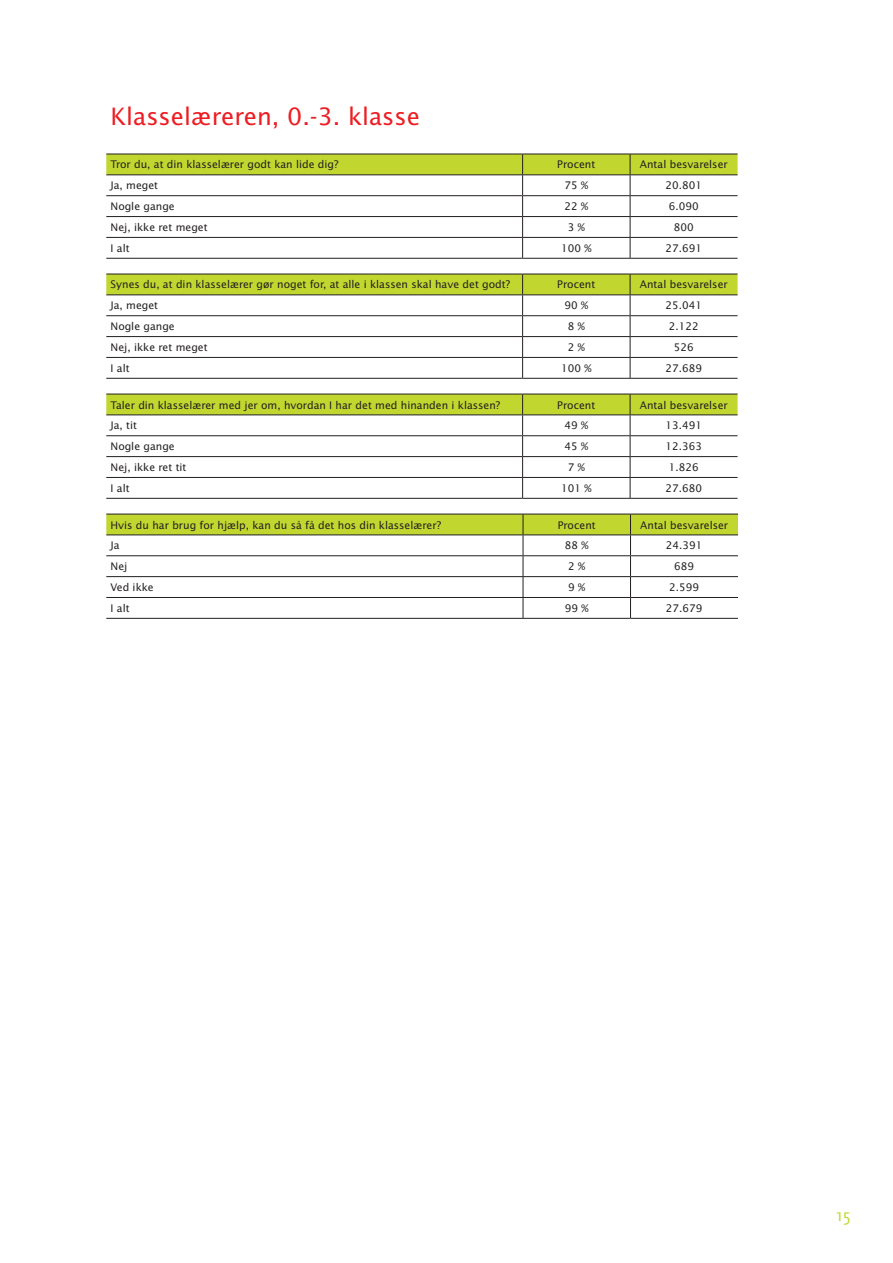
<style>
.page{position:relative;width:893px;height:1263px;background:#fff}
.page>*{position:absolute;margin:0;border:0;box-sizing:border-box;transform-origin:0 0}
.t1{font:24px "Lucida Sans Std";color:#ee1d23}
.t2{font:18px "Scala Sans";color:#c1d72f}
.t3{font:10.5px "Lucida Sans Std";color:#231f20}
</style>
<div class="page">
<svg style="left:106px;top:154px;width:632px;height:104px"></svg>
<hr style="left:106px;top:258px;width:417px;height:1px;background:#231f20">
<hr style="left:523px;top:258px;width:107px;height:1px;background:#231f20">
<hr style="left:630px;top:258px;width:108px;height:1px;background:#231f20">
<svg style="left:106px;top:274px;width:632px;height:104px"></svg>
<hr style="left:106px;top:378px;width:417px;height:1px;background:#231f20">
<hr style="left:523px;top:378px;width:107px;height:1px;background:#231f20">
<hr style="left:630px;top:378px;width:108px;height:1px;background:#231f20">
<svg style="left:106px;top:394px;width:632px;height:104px"></svg>
<hr style="left:106px;top:498px;width:417px;height:1px;background:#231f20">
<hr style="left:523px;top:498px;width:107px;height:1px;background:#231f20">
<hr style="left:630px;top:498px;width:108px;height:1px;background:#231f20">
<svg style="left:106px;top:514px;width:632px;height:104px"></svg>
<hr style="left:106px;top:618px;width:417px;height:1px;background:#231f20">
<hr style="left:523px;top:618px;width:107px;height:1px;background:#231f20">
<hr style="left:630px;top:618px;width:108px;height:1px;background:#231f20">
<h1 class="t1" style="left:111px;top:102px;width:311px">Klasselæreren, 0.-3. klasse</h1>
<p class="t3" style="left:111px;top:159px;width:230px">Tror du, at din klasselærer godt kan lide dig?</p>
<p class="t3" style="left:557px;top:159px;width:40px">Procent</p>
<p class="t3" style="left:640px;top:159px;width:89px">Antal besvarelser</p>
<p class="t3" style="left:111px;top:179px;width:49px">Ja, meget</p>
<p class="t3" style="left:564px;top:179px;width:25px">75 %</p>
<p class="t3" style="left:666px;top:179px;width:38px">20.801</p>
<p class="t3" style="left:111px;top:200px;width:66px">Nogle gange</p>
<p class="t3" style="left:564px;top:200px;width:25px">22 %</p>
<p class="t3" style="left:669px;top:200px;width:31px">6.090</p>
<p class="t3" style="left:111px;top:221px;width:99px">Nej, ikke ret meget</p>
<p class="t3" style="left:568px;top:221px;width:18px">3 %</p>
<p class="t3" style="left:674px;top:221px;width:21px">800</p>
<p class="t3" style="left:111px;top:242px;width:21px">I alt</p>
<p class="t3" style="left:561px;top:242px;width:32px">100 %</p>
<p class="t3" style="left:666px;top:242px;width:38px">27.691</p>
<p class="t3" style="left:111px;top:279px;width:401px">Synes du, at din klasselærer gør noget for, at alle i klassen skal have det godt?</p>
<p class="t3" style="left:557px;top:279px;width:40px">Procent</p>
<p class="t3" style="left:640px;top:279px;width:89px">Antal besvarelser</p>
<p class="t3" style="left:111px;top:299px;width:49px">Ja, meget</p>
<p class="t3" style="left:564px;top:299px;width:25px">90 %</p>
<p class="t3" style="left:666px;top:299px;width:38px">25.041</p>
<p class="t3" style="left:111px;top:320px;width:66px">Nogle gange</p>
<p class="t3" style="left:568px;top:320px;width:18px">8 %</p>
<p class="t3" style="left:669px;top:320px;width:31px">2.122</p>
<p class="t3" style="left:111px;top:341px;width:99px">Nej, ikke ret meget</p>
<p class="t3" style="left:568px;top:341px;width:18px">2 %</p>
<p class="t3" style="left:674px;top:341px;width:21px">526</p>
<p class="t3" style="left:111px;top:362px;width:21px">I alt</p>
<p class="t3" style="left:561px;top:362px;width:32px">100 %</p>
<p class="t3" style="left:666px;top:362px;width:38px">27.689</p>
<p class="t3" style="left:111px;top:399px;width:391px">Taler din klasselærer med jer om, hvordan I har det med hinanden i klassen?</p>
<p class="t3" style="left:557px;top:399px;width:40px">Procent</p>
<p class="t3" style="left:640px;top:399px;width:89px">Antal besvarelser</p>
<p class="t3" style="left:111px;top:419px;width:28px">Ja, tit</p>
<p class="t3" style="left:564px;top:419px;width:25px">49 %</p>
<p class="t3" style="left:666px;top:419px;width:38px">13.491</p>
<p class="t3" style="left:111px;top:440px;width:66px">Nogle gange</p>
<p class="t3" style="left:564px;top:440px;width:25px">45 %</p>
<p class="t3" style="left:666px;top:440px;width:38px">12.363</p>
<p class="t3" style="left:111px;top:461px;width:78px">Nej, ikke ret tit</p>
<p class="t3" style="left:568px;top:461px;width:18px">7 %</p>
<p class="t3" style="left:669px;top:461px;width:31px">1.826</p>
<p class="t3" style="left:111px;top:482px;width:21px">I alt</p>
<p class="t3" style="left:561px;top:482px;width:32px">101 %</p>
<p class="t3" style="left:666px;top:482px;width:38px">27.680</p>
<p class="t3" style="left:111px;top:519px;width:332px">Hvis du har brug for hjælp, kan du så få det hos din klasselærer?</p>
<p class="t3" style="left:558px;top:519px;width:40px">Procent</p>
<p class="t3" style="left:640px;top:519px;width:89px">Antal besvarelser</p>
<p class="t3" style="left:111px;top:539px;width:11px">Ja</p>
<p class="t3" style="left:565px;top:539px;width:25px">88 %</p>
<p class="t3" style="left:666px;top:539px;width:38px">24.391</p>
<p class="t3" style="left:111px;top:560px;width:18px">Nej</p>
<p class="t3" style="left:568px;top:560px;width:18px">2 %</p>
<p class="t3" style="left:674px;top:560px;width:21px">689</p>
<p class="t3" style="left:111px;top:581px;width:45px">Ved ikke</p>
<p class="t3" style="left:568px;top:581px;width:18px">9 %</p>
<p class="t3" style="left:669px;top:581px;width:31px">2.599</p>
<p class="t3" style="left:111px;top:602px;width:21px">I alt</p>
<p class="t3" style="left:565px;top:602px;width:25px">99 %</p>
<p class="t3" style="left:666px;top:602px;width:38px">27.679</p>
<h2 class="t2" style="left:836px;top:1205px;width:16px">15</h2>
</div>
